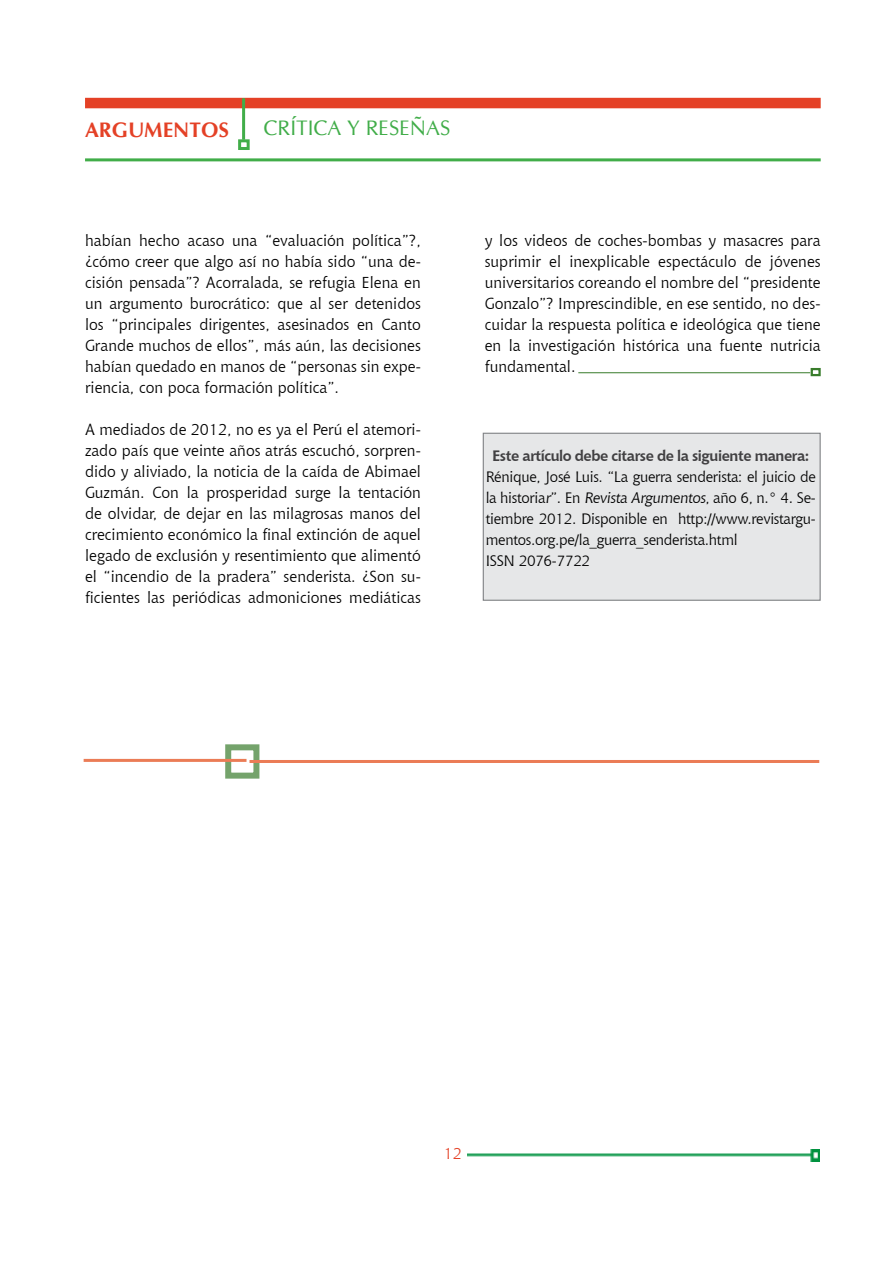
<style>
.page{position:relative;width:893px;height:1263px;background:#fff}
.page>*{position:absolute;margin:0;border:0;box-sizing:border-box;transform-origin:0 0}
.t1{font:21px "CG Omega";color:#41ad49}
.t2{font:700 21px "CG Omega";color:#e44126}
.t3{font:15.75px/21px "Chianti BT";color:#000;text-align:justify}
.t4{font:15.75px "Chianti BT";color:#e44126}
.t5{font:15px/21px "Chianti BT";letter-spacing:-.02em;color:#000}
.t6{font:700 15px "Chianti BT";letter-spacing:-.03em;color:#414042}
</style>
<div class="page">
<img style="left:467px;top:1150px;width:353px;height:12px">
<div style="left:85px;top:98px;width:736px;height:10px;background:#e44126"></div>
<hr style="left:242px;top:98px;width:3px;height:42px;background:#41ad49">
<div style="left:238px;top:139px;width:12px;height:11px;border:3px solid #41ad49"></div>
<hr style="left:85px;top:158px;width:736px;height:3px;background:#41ad49">
<div style="left:483px;top:433px;width:338px;height:168px;background:#e6e7e8;border:1px solid #808285"></div>
<div style="left:811px;top:368px;width:10px;height:8px;border:2px solid #387c2b"></div>
<hr style="left:578px;top:372px;width:232px;height:1px;background:#387c2b">
<div style="left:225px;top:744px;width:34px;height:35px;border:6px solid #74a36b"></div>
<hr style="left:249px;top:760px;width:570px;height:3px;background:#eb7c56">
<hr style="left:84px;top:759px;width:162px;height:3px;background:#eb7c56">
<h1 class="t2" style="left:85px;top:117px;width:146px">ARGUMENTOS</h1>
<h1 class="t1" style="left:264px;top:116px;width:188px">CRÍTICA Y RESEÑAS</h1>
<p class="t3" style="left:85px;top:229px;width:337px">habían hecho acaso una “evaluación política”?, ¿cómo creer que algo así no había sido “una de&shy;cisión pensada”? Acorralada, se refugia Elena en un argumento burocrático: que al ser detenidos los “principales dirigentes, asesinados en Canto Grande muchos de ellos”, más aún, las decisiones habían quedado en manos de “personas sin expe&shy;riencia, con poca formación política”.</p>
<p class="t3" style="left:85px;top:418px;width:337px">A mediados de 2012, no es ya el Perú el atemori&shy;zado país que veinte años atrás escuchó, sorpren&shy;dido y aliviado, la noticia de la caída de Abimael Guzmán. Con la prosperidad surge la tentación de olvidar, de dejar en las milagrosas manos del crecimiento económico la final extinción de aquel legado de exclusión y resentimiento que alimentó el “incendio de la pradera” senderista. ¿Son su&shy;ficientes las periódicas admoniciones mediáticas</p>
<p class="t3" style="left:485px;top:229px;width:337px">y los videos de coches-bombas y masacres para suprimir el inexplicable espectáculo de jóvenes universitarios coreando el nombre del “presidente Gonzalo”? Imprescindible, en ese sentido, no des&shy;cuidar la respuesta política e ideológica que tiene en la investigación histórica una fuente nutricia fundamental.</p>
<p class="t6" style="left:492px;top:445px;width:319px">Este artículo debe citarse de la siguiente manera:</p>
<p class="t5" style="left:486px;top:466px;width:332px">Rénique, José Luis. “La guerra senderista: el juicio de la historiar”. En Revista Argumentos, año 6, n.° 4. Se&shy;tiembre 2012. Disponible en http://www.revistargu&shy;mentos.org.pe/la_guerra_senderista.html<br>ISSN 2076-7722</p>
<p class="t4" style="left:444px;top:1142px;width:20px">12</p>
</div>
